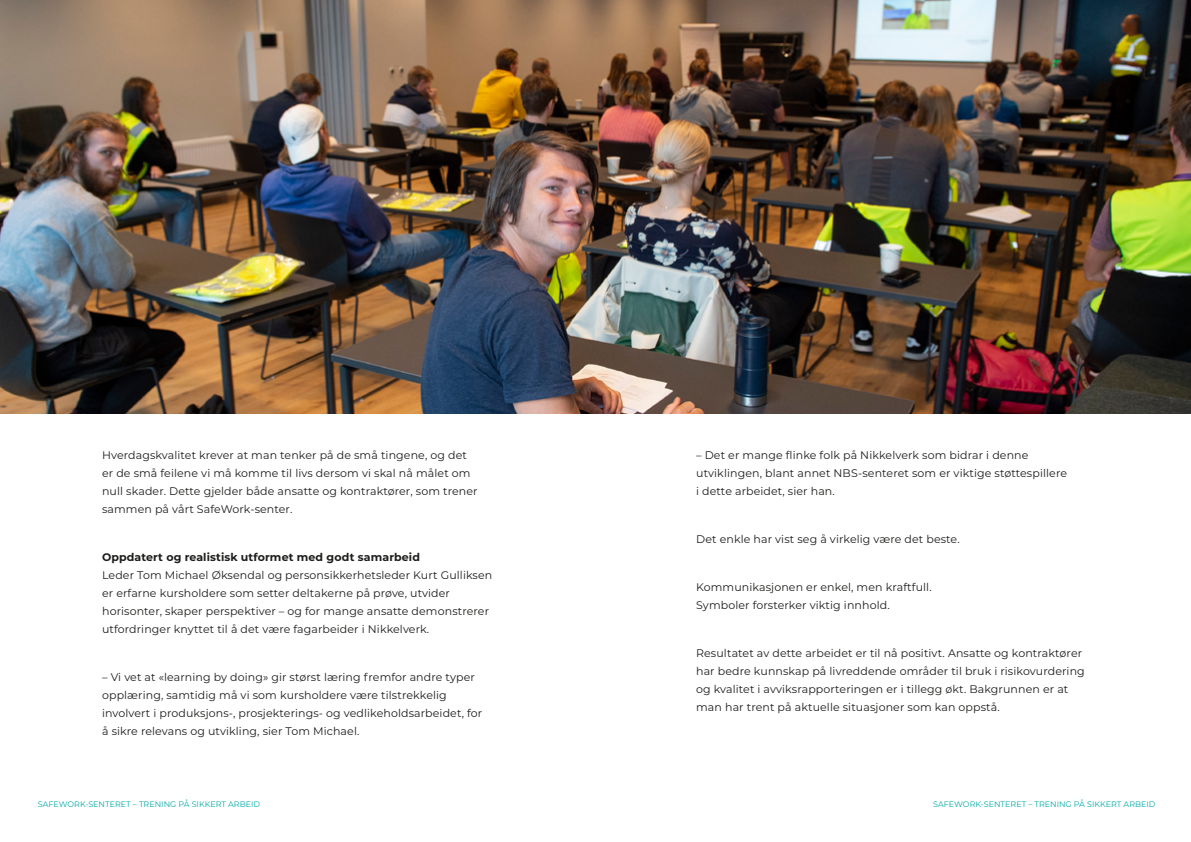
<style>
.page{position:relative;width:1191px;height:842px;background:#fff}
.page>*{position:absolute;margin:0;border:0;box-sizing:border-box;transform-origin:0 0}
.t1{font:11px/18px "Montserrat";letter-spacing:.01em;color:#1d1d1b}
.t2{font:700 11px "Montserrat";letter-spacing:.01em;color:#1d1d1b}
.t3{font:8px "Montserrat";color:#00aba8}
</style>
<div class="page">
<img style="left:0;top:0;width:1191px;height:413px">
<p class="t1" style="left:102px;top:445px;width:377px">Hverdagskvalitet krever at man tenker på de små tingene, og det er de små feilene vi må komme til livs dersom vi skal nå målet om null skader. Dette gjelder både ansatte og kontraktører, som trener sammen på vårt SafeWork-senter.</p>
<p class="t2" style="left:102px;top:549px;width:319px">Oppdatert og realistisk utformet med godt samarbeid</p>
<p class="t1" style="left:102px;top:565px;width:392px">Leder Tom Michael Øksendal og personsikkerhetsleder Kurt Gulliksen er erfarne kursholdere som setter deltakerne på prøve, utvider horisonter, skaper perspektiver – og for mange ansatte demonstrerer utfordringer knyttet til å det være fagarbeider i Nikkelverk.</p>
<p class="t1" style="left:102px;top:667px;width:382px">– Vi vet at «learning by doing» gir størst læring fremfor andre typer opplæring, samtidig må vi som kursholdere være tilstrekkelig involvert i produksjons-, prosjekterings- og vedlikeholdsarbeidet, for å sikre relevans og utvikling, sier Tom Michael.</p>
<p class="t1" style="left:696px;top:445px;width:372px">– Det er mange flinke folk på Nikkelverk som bidrar i denne utviklingen, blant annet NBS-senteret som er viktige støttespillere i dette arbeidet, sier han.</p>
<p class="t1" style="left:696px;top:529px;width:265px">Det enkle har vist seg å virkelig være det beste.</p>
<p class="t1" style="left:696px;top:577px;width:237px">Kommunikasjonen er enkel, men kraftfull.<br>Symboler forsterker viktig innhold.</p>
<p class="t1" style="left:696px;top:643px;width:390px">Resultatet av dette arbeidet er til nå positivt. Ansatte og kontraktører har bedre kunnskap på livreddende områder til bruk i risikovurdering og kvalitet i avviksrapporteringen er i tillegg økt. Bakgrunnen er at man har trent på aktuelle situasjoner som kan oppstå.</p>
<p class="t3" style="left:38px;top:799px;width:224px">SAFEWORK-SENTERET – TRENING PÅ SIKKERT ARBEID</p>
<p class="t3" style="left:933px;top:799px;width:224px">SAFEWORK-SENTERET – TRENING PÅ SIKKERT ARBEID</p>
</div>
